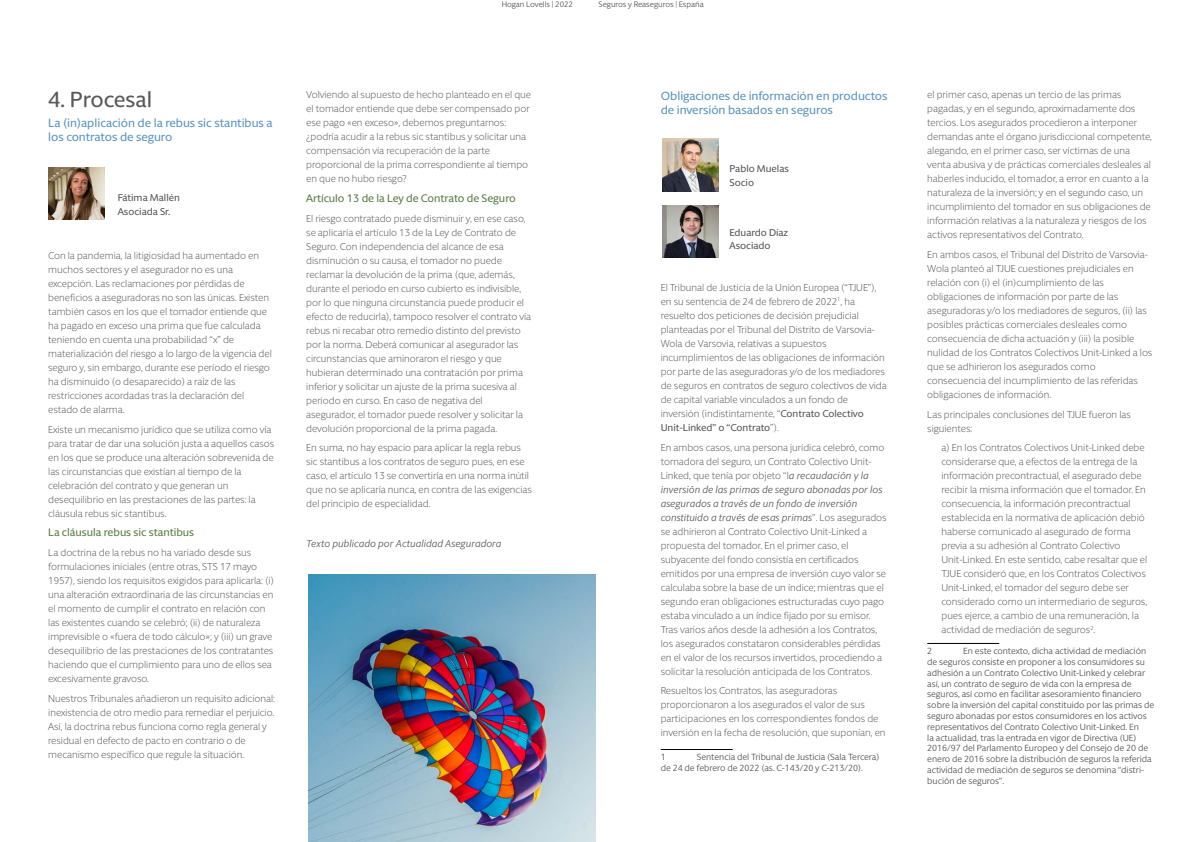
<style>
.page{position:relative;width:1191px;height:842px;background:#fff}
.page>*{position:absolute;margin:0;border:0;box-sizing:border-box;transform-origin:0 0}
.t1{font:500 22px "Berlingske Sans Round";color:#58595b}
.t2{font:500 12px/14px "Berlingske Sans Round";color:#5d96c2}
.t3{font:500 11px "Berlingske Sans Round";letter-spacing:-.005em;color:#5c7f46}
.t4{font:300 10px/14px "Berlingske Sans Round";color:#58595b}
.t5{font:500 10px/13.7px "Berlingske Sans Round";color:#58595b}
.t6{font:italic 10px "Berlingske Sans Round";color:#58595b}
.t7{font:9px/10.8px "Berlingske Sans Round";color:#58595b}
.t8{font:8px "Berlingske Sans Round";letter-spacing:-.005em;color:#58595b}
.s1{font-weight:500}
.s2{font-weight:400;font-style:italic}
</style>
<div class="page">
<img style="left:48px;top:167px;width:57px;height:53px">
<hr style="left:660px;top:749px;width:72px;height:1px;background:#000">
<hr style="left:927px;top:643px;width:72px;height:1px;background:#000">
<img style="left:662px;top:139px;width:57px;height:52px">
<img style="left:662px;top:206px;width:57px;height:52px">
<img style="left:308px;top:574px;width:287px;height:268px">
<p class="t8" style="left:502px;top:-1px;width:73px">Hogan Lovells | 2022</p>
<p class="t8" style="left:598px;top:-1px;width:107px">Seguros y Reaseguros | España</p>
<h1 class="t1" style="left:48px;top:84px;width:105px">4. Procesal</h1>
<p class="t2" style="left:48px;top:115px;width:226px">La (in)aplicación de la rebus sic stantibus a los contratos de seguro</p>
<p class="t5" style="left:118px;top:190px;width:64px">Fátima Mallén<br>Asociada Sr.</p>
<p class="t4" style="left:48px;top:248px;width:225px">Con la pandemia, la litigiosidad ha aumentado en muchos sectores y el asegurador no es una excepción. Las reclamaciones por pérdidas de beneficios a aseguradoras no son las únicas. Existen también casos en los que el tomador entiende que ha pagado en exceso una prima que fue calculada teniendo en cuenta una probabilidad “x” de materialización del riesgo a lo largo de la vigencia del seguro y, sin embargo, durante ese período el riesgo ha disminuido (o desaparecido) a raíz de las restricciones acordadas tras la declaración del estado de alarma.</p>
<p class="t4" style="left:48px;top:422px;width:228px">Existe un mecanismo jurídico que se utiliza como vía para tratar de dar una solución justa a aquellos casos en los que se produce una alteración sobrevenida de las circunstancias que existían al tiempo de la celebración del contrato y que generan un desequilibrio en las prestaciones de las partes: la cláusula rebus sic stantibus.</p>
<p class="t3" style="left:48px;top:525px;width:147px">La cláusula rebus sic stantibus</p>
<p class="t4" style="left:48px;top:545px;width:227px">La doctrina de la rebus no ha variado desde sus formulaciones iniciales (entre otras, STS 17 mayo 1957), siendo los requisitos exigidos para aplicarla: (i) una alteración extraordinaria de las circunstancias en el momento de cumplir el contrato en relación con las existentes cuando se celebró; (ii) de naturaleza imprevisible o «fuera de todo cálculo»; y (iii) un grave desequilibrio de las prestaciones de los contratantes haciendo que el cumplimiento para uno de ellos sea excesivamente gravoso.</p>
<p class="t4" style="left:48px;top:691px;width:228px">Nuestros Tribunales añadieron un requisito adicional: inexistencia de otro medio para remediar el perjuicio.<br>Así, la doctrina rebus funciona como regla general y residual en defecto de pacto en contrario o de mecanismo específico que regule la situación.</p>
<p class="t4" style="left:306px;top:87px;width:226px">Volviendo al supuesto de hecho planteado en el que el tomador entiende que debe ser compensado por ese pago «en exceso», debemos preguntarnos: ¿podría acudir a la rebus sic stantibus y solicitar una compensación vía recuperación de la parte proporcional de la prima correspondiente al tiempo en que no hubo riesgo?</p>
<p class="t3" style="left:306px;top:190px;width:211px">Artículo 13 de la Ley de Contrato de Seguro</p>
<p class="t4" style="left:306px;top:211px;width:226px">El riesgo contratado puede disminuir y, en ese caso, se aplicaría el artículo 13 de la Ley de Contrato de Seguro. Con independencia del alcance de esa disminución o su causa, el tomador no puede reclamar la devolución de la prima (que, además, durante el periodo en curso cubierto es indivisible, por lo que ninguna circunstancia puede producir el efecto de reducirla), tampoco resolver el contrato vía rebus ni recabar otro remedio distinto del previsto por la norma. Deberá comunicar al asegurador las circunstancias que aminoraron el riesgo y que hubieran determinado una contratación por prima inferior y solicitar un ajuste de la prima sucesiva al periodo en curso. En caso de negativa del asegurador, el tomador puede resolver y solicitar la devolución proporcional de la prima pagada.</p>
<p class="t4" style="left:306px;top:440px;width:227px">En suma, no hay espacio para aplicar la regla rebus sic stantibus a los contratos de seguro pues, en ese caso, el artículo 13 se convertiría en una norma inútil que no se aplicaría nunca, en contra de las exigencias del principio de especialidad.</p>
<p class="t6" style="left:306px;top:536px;width:197px">Texto publicado por Actualidad Aseguradora</p>
<p class="t2" style="left:660px;top:88px;width:228px">Obligaciones de información en productos de inversión basados en seguros</p>
<p class="t5" style="left:729px;top:161px;width:61px">Pablo Muelas<br>Socio</p>
<p class="t5" style="left:729px;top:225px;width:60px">Eduardo Díaz<br>Asociado</p>
<p class="t4" style="left:660px;top:280px;width:228px">El Tribunal de Justicia de la Unión Europea (“TJUE”), en su sentencia de 24 de febrero de 2022<sup>1</sup>, ha resuelto dos peticiones de decisión prejudicial planteadas por el Tribunal del Distrito de Varsovia-Wola de Varsovia, relativas a supuestos incumplimientos de las obligaciones de información por parte de las aseguradoras y/o de los mediadores de seguros en contratos de seguro colectivos de vida de capital variable vinculados a un fondo de inversión (indistintamente, “<span class="s1">Contrato Colectivo Unit-Linked” o “Contrato</span>”).</p>
<p class="t4" style="left:660px;top:440px;width:227px">En ambos casos, una persona jurídica celebró, como tomadora del seguro, un Contrato Colectivo Unit-Linked, que tenía por objeto “l<span class="s2">a recaudación y la inversión de las primas de seguro abonadas por los asegurados a través de un fondo de inversión constituido a través de esas primas</span>”. Los asegurados se adhirieron al Contrato Colectivo Unit-Linked a propuesta del tomador. En el primer caso, el subyacente del fondo consistía en certificados emitidos por una empresa de inversión cuyo valor se calculaba sobre la base de un índice; mientras que el segundo eran obligaciones estructuradas cuyo pago estaba vinculado a un índice fijado por su emisor.<br>Tras varios años desde la adhesión a los Contratos, los asegurados constataron considerables pérdidas en el valor de los recursos invertidos, procediendo a solicitar la resolución anticipada de los Contratos.</p>
<p class="t4" style="left:660px;top:683px;width:226px">Resueltos los Contratos, las aseguradoras proporcionaron a los asegurados el valor de sus participaciones en los correspondientes fondos de inversión en la fecha de resolución, que suponían, en</p>
<p class="t7" style="left:660px;top:751px;width:7px">1</p>
<p class="t7" style="left:660px;top:751px;width:220px;text-indent:36px">Sentencia del Tribunal de Justicia (Sala Tercera) de 24 de febrero de 2022 (as. C‑143/20 y C‑213/20).</p>
<p class="t4" style="left:927px;top:87px;width:226px">el primer caso, apenas un tercio de las primas pagadas, y en el segundo, aproximadamente dos tercios. Los asegurados procedieron a interponer demandas ante el órgano jurisdiccional competente, alegando, en el primer caso, ser víctimas de una venta abusiva y de prácticas comerciales desleales al haberles inducido, el tomador, a error en cuanto a la naturaleza de la inversión; y en el segundo caso, un incumplimiento del tomador en sus obligaciones de información relativas a la naturaleza y riesgos de los activos representativos del Contrato.</p>
<p class="t4" style="left:927px;top:247px;width:227px">En ambos casos, el Tribunal del Distrito de Varsovia-Wola planteó al TJUE cuestiones prejudiciales en relación con (i) el (in)cumplimiento de las obligaciones de información por parte de las aseguradoras y/o los mediadores de seguros, (ii) las posibles prácticas comerciales desleales como consecuencia de dicha actuación y (iii) la posible nulidad de los Contratos Colectivos Unit-Linked a los que se adhirieron los asegurados como consecuencia del incumplimiento de las referidas obligaciones de información.</p>
<p class="t4" style="left:927px;top:407px;width:205px">Las principales conclusiones del TJUE fueron las siguientes:</p>
<p class="t4" style="left:941px;top:440px;width:207px">a) En los Contratos Colectivos Unit-Linked debe considerarse que, a efectos de la entrega de la información precontractual, el asegurado debe recibir la misma información que el tomador. En consecuencia, la información precontractual establecida en la normativa de aplicación debió haberse comunicado al asegurado de forma previa a su adhesión al Contrato Colectivo Unit-Linked. En este sentido, cabe resaltar que el TJUE consideró que, en los Contratos Colectivos Unit-Linked, el tomador del seguro debe ser considerado como un intermediario de seguros, pues ejerce, a cambio de una remuneración, la actividad de mediación de seguros<sup>2</sup>.</p>
<p class="t7" style="left:927px;top:645px;width:7px">2</p>
<p class="t7" style="left:927px;top:645px;width:228px;text-indent:36px">En este contexto, dicha actividad de mediación de seguros consiste en proponer a los consumidores su adhesión a un Contrato Colectivo Unit-Linked y celebrar así, un contrato de seguro de vida con la empresa de seguros, así como en facilitar asesoramiento financiero sobre la inversión del capital constituido por las primas de seguro abonadas por estos consumidores en los activos representativos del Contrato Colectivo Unit-Linked. En<br>la actualidad, tras la entrada en vigor de Directiva (UE)<br>2016/97 del Parlamento Europeo y del Consejo de 20 de enero de 2016 sobre la distribución de seguros la referida actividad de mediación de seguros se denomina “distri&shy;bución de seguros”.</p>
</div>
